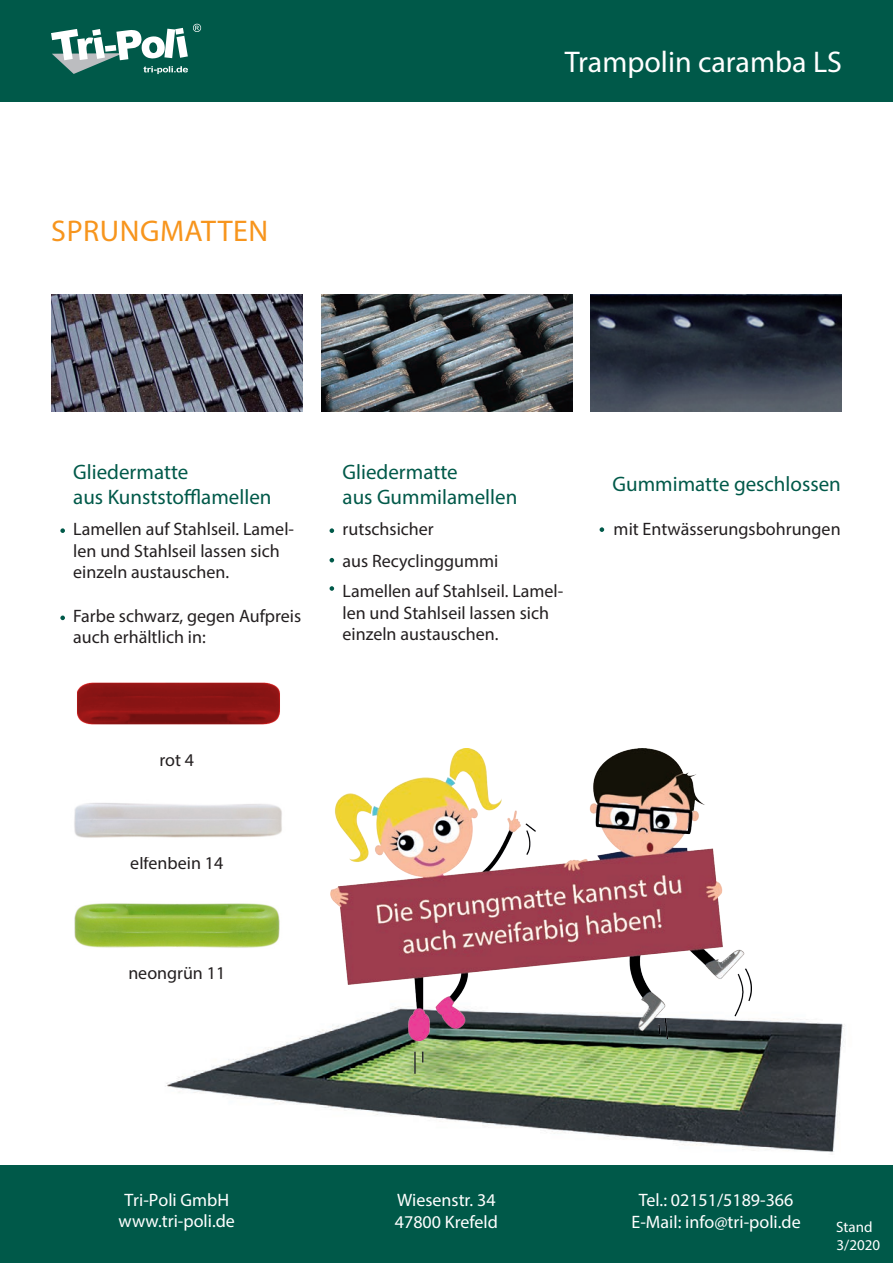
<style>
.page{position:relative;width:893px;height:1263px;background:#fff}
.page>*{position:absolute;margin:0;border:0;box-sizing:border-box;transform-origin:0 0}
.t1{font:30px "Myriad Pro";color:#fff}
.t2{font:30px "Myriad Pro";letter-spacing:.02em;color:#f7951d}
.t3{font:21px/25.2px "Myriad Pro";color:#005949}
.t4{font:18px/21.6px "Myriad Pro";color:#231f20}
.t5{font:18px/21.6px "Myriad Pro";color:#fff;text-align:center}
.t6{font:15px/17.9px "Myriad Pro";color:#fff}
</style>
<div class="page">
<div style="left:0;top:0;width:893px;height:102px;background:#005949"></div>
<div style="left:0;top:1165px;width:893px;height:98px;background:#005949"></div>
<svg style="left:51px;top:24px;width:150px;height:50px"></svg>
<img style="left:51px;top:295px;width:252px;height:117px">
<img style="left:321px;top:295px;width:251px;height:117px">
<img style="left:590px;top:295px;width:252px;height:117px">
<svg style="left:600px;top:527px;width:4px;height:5px"></svg>
<svg style="left:330px;top:528px;width:4px;height:5px"></svg>
<img style="left:77px;top:682px;width:203px;height:43px">
<img style="left:74px;top:803px;width:208px;height:35px">
<img style="left:74px;top:903px;width:206px;height:45px">
<img style="left:165px;top:990px;width:680px;height:163px">
<img style="left:331px;top:749px;width:420px;height:324px">
<svg style="left:330px;top:558px;width:4px;height:4px"></svg>
<svg style="left:60px;top:615px;width:5px;height:5px"></svg>
<svg style="left:60px;top:528px;width:5px;height:5px"></svg>
<svg style="left:330px;top:586px;width:4px;height:5px"></svg>
<p class="t2" style="left:51px;top:212px;width:219px">SPRUNGMATTEN</p>
<p class="t1" style="left:565px;top:43px;width:279px">Trampolin caramba LS</p>
<p class="t3" style="left:73px;top:459px;width:200px">Gliedermatte<br>aus Kunststofflamellen</p>
<p class="t3" style="left:343px;top:459px;width:176px">Gliedermatte<br>aus Gummilamellen</p>
<p class="t3" style="left:613px;top:471px;width:230px">Gummimatte geschlossen</p>
<p class="t4" style="left:73px;top:518px;width:222px">Lamellen auf Stahlseil. Lamel&shy;len und Stahlseil lassen sich einzeln austauschen.</p>
<p class="t4" style="left:73px;top:604px;width:230px">Farbe schwarz, gegen Aufpreis auch erhältlich in:</p>
<p class="t4" style="left:343px;top:518px;width:93px">rutschsicher</p>
<p class="t4" style="left:343px;top:550px;width:157px">aus Recyclinggummi</p>
<p class="t4" style="left:343px;top:580px;width:222px">Lamellen auf Stahlseil. Lamel&shy;len und Stahlseil lassen sich einzeln austauschen.</p>
<p class="t4" style="left:160px;top:749px;width:36px">rot 4</p>
<p class="t4" style="left:130px;top:851px;width:95px">elfenbein 14</p>
<p class="t4" style="left:128px;top:962px;width:98px">neongrün 11</p>
<p class="t4" style="left:614px;top:518px;width:228px">mit Entwässerungsbohrungen</p>
<p class="t5" style="left:119px;top:1189px;width:118px;line-height:20.9px">Tri-Poli GmbH www.tri-poli.de</p>
<p class="t5" style="left:395px;top:1189px;width:105px;text-align:left">Wiesenstr. 34<br>47800 Krefeld</p>
<p class="t5" style="left:632px;top:1189px;width:171px">Tel.: 02151/5189-366<br>E-Mail: info@tri-poli.de</p>
<p class="t6" style="left:836px;top:1217px;width:45px">Stand<br>3/2020</p>
</div>
